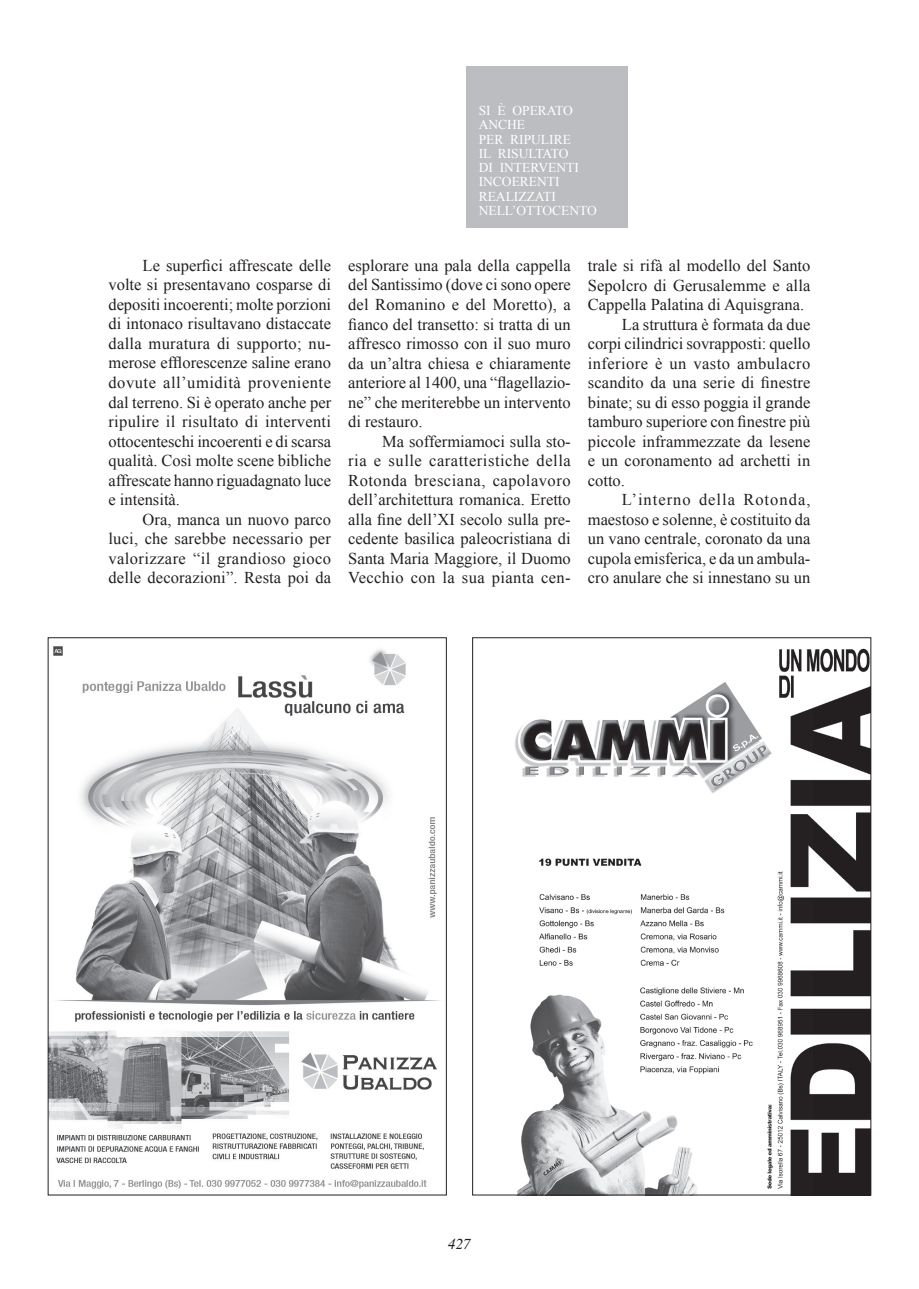
<style>
.page{position:relative;width:919px;height:1289px;background:#fff}
.page>*{position:absolute;margin:0;border:0;box-sizing:border-box;transform-origin:0 0}
.t1{font:16.5px/19.5px "Times New Roman";color:#231f20;text-align:justify}
.t2{font:16.5px "Times New Roman";letter-spacing:.025em;color:#231f20}
.t3{font:16.5px "Times New Roman";letter-spacing:.06em;color:#231f20}
.t4{font:italic 15px "Times";color:#231f20}
.t5{font:13.5px/14.2px "Times New Roman";color:#fff}
</style>
<div class="page">
<div style="left:466px;top:66px;width:161px;height:161px;background:#bcbdc0"></div>
<img style="left:515px;top:648px;width:354px;height:545px">
<img style="left:50px;top:646px;width:391px;height:543px">
<p class="t5" style="left:478px;top:103px;width:120px">SI È OPERATO<br>ANCHE<br>PER RIPULIRE<br>IL RISULTATO<br>DI INTERVENTI<br>INCOERENTI<br>REALIZZATI<br>NELL’OTTOCENTO</p>
<p class="t1" style="left:108px;top:255px;width:224px;text-indent:34px">Le superfici affrescate delle volte si presentavano cosparse di depositi incoerenti; molte porzioni di intonaco risultavano distaccate dalla muratura di supporto; nu&shy;merose efflorescenze saline erano dovute all’umidità proveniente dal terreno. Si è operato anche per ripulire il risultato di interventi ottocenteschi incoerenti e di scarsa qualità. Così molte scene bibliche affrescate hanno riguadagnato luce e intensità.</p>
<p class="t1" style="left:108px;top:509px;width:224px;text-indent:34px">Ora, manca un nuovo parco luci, che sarebbe necessario per valorizzare “il grandioso gioco delle decorazioni”. Resta poi da</p>
<p class="t1" style="left:348px;top:255px;width:224px">esplorare una pala della cappella del Santissimo (dove ci sono opere del Romanino e del Moretto), a fianco del transetto: si tratta di un affresco rimosso con il suo muro da un’altra chiesa e chiaramente anteriore al 1400, una “flagellazio&shy;ne” che meriterebbe un intervento di restauro.</p>
<p class="t1" style="left:348px;top:431px;width:224px;text-indent:34px">Ma soffermiamoci sulla sto&shy;ria e sulle caratteristiche della Rotonda bresciana, capolavoro dell’architettura romanica. Eretto alla fine dell’XI secolo sulla pre&shy;cedente basilica paleocristiana di Santa Maria Maggiore, il Duomo Vecchio con la sua pianta cen-</p>
<p class="t1" style="left:587px;top:255px;width:224px">trale si rifà al modello del Santo</p>
<p class="t1" style="left:587px;top:275px;width:224px">Sepolcro di Gerusalemme e alla</p>
<p class="t1" style="left:587px;top:294px;width:218px">Cappella Palatina di Aquisgrana.</p>
<p class="t1" style="left:622px;top:314px;width:190px">La struttura è formata da due</p>
<p class="t1" style="left:587px;top:333px;width:224px">corpi cilindrici sovrapposti: quello</p>
<p class="t2" style="left:587px;top:352px;width:224px">inferiore è un vasto ambulacro</p>
<p class="t1" style="left:587px;top:372px;width:224px">scandito da una serie di finestre</p>
<p class="t1" style="left:587px;top:392px;width:224px">binate; su di esso poggia il grande</p>
<p class="t1" style="left:587px;top:411px;width:224px">tamburo superiore con finestre più</p>
<p class="t1" style="left:587px;top:431px;width:224px">piccole inframmezzate da lesene</p>
<p class="t1" style="left:587px;top:450px;width:224px">e un coronamento ad archetti in</p>
<p class="t1" style="left:587px;top:470px;width:39px">cotto.</p>
<p class="t3" style="left:622px;top:488px;width:190px">L’interno della Rotonda,</p>
<p class="t1" style="left:587px;top:509px;width:224px">maestoso e solenne, è costituito da</p>
<p class="t1" style="left:587px;top:528px;width:224px">un vano centrale, coronato da una</p>
<p class="t1" style="left:587px;top:548px;width:224px">cupola emisferica, e da un ambula-</p>
<p class="t1" style="left:587px;top:567px;width:224px">cro anulare che si innestano su un</p>
<p class="t4" style="left:448px;top:1230px;width:45px">427<sup>427</sup></p>
</div>
